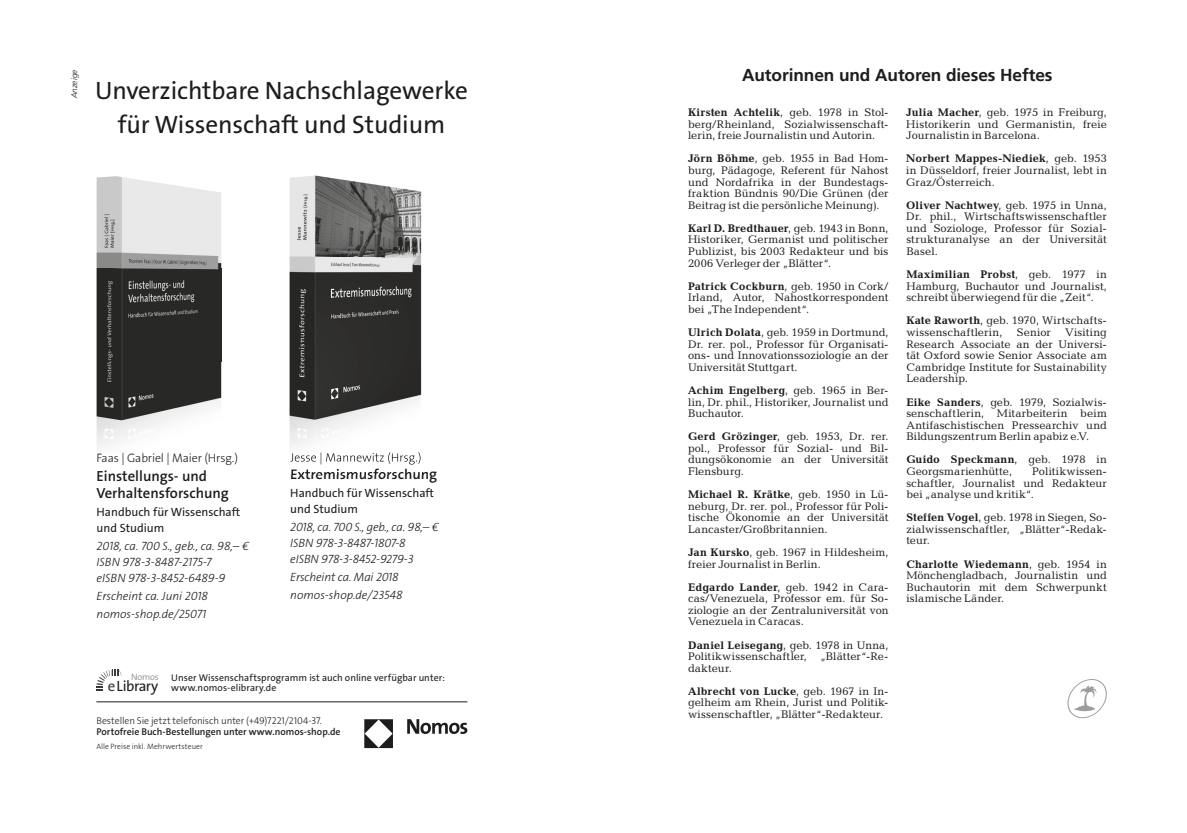
<style>
.page{position:relative;width:1187px;height:833px;background:#fff}
.page>*{position:absolute;margin:0;border:0;box-sizing:border-box;transform-origin:0 0}
.t1{font:25.25px/33.6px "The Sans Os F";letter-spacing:-.005em;color:#1d1d1b;text-align:center}
.t2{font:700 17.25px "Frutiger LT Std";letter-spacing:-.005em;color:#1d1d1b}
.t3{font:14.88px "The Sans Os F";letter-spacing:-.03em;color:#1d1d1b}
.t4{font:600 14.62px/17.4px "The Sans Os F";color:#1d1d1b}
.t5{font:italic 300 12px/16px "The Sans Os F";letter-spacing:-.01em;color:#1d1d1b}
.t6{font:12px/16px "The Sans Os F";color:#1d1d1b}
.t7{font:300 12px "The Sans Os F";letter-spacing:-.01em;color:#1d1d1b}
.t8{font:11.12px/11.6px "Candida Std";letter-spacing:.01em;color:#1d1d1b;text-align:justify}
.t9{font:9.88px/10.1px "The Sans Os F";letter-spacing:.005em;color:#1d1d1b}
.t10{font:300 9.88px "The Sans Os F";letter-spacing:-.005em;color:#1d1d1b}
.t11{font:600 9.88px "The Sans Os F";color:#1d1d1b}
.t12{font:300 9.12px "The Sans Os F";letter-spacing:-.02em;color:#7a7979}
.t13{font:italic 300 8.12px "Frutiger LT Std";color:#1d1d1b}
.t14{font:300 7.75px "The Sans Os F";color:#1d1d1b}
.s1{color:#3a3938}
.s2{font-weight:700}
</style>
<div class="page">
<hr style="left:96px;top:701px;width:371px;height:1px;background:#1d1d1b">
<img style="left:364px;top:719px;width:103px;height:29px">
<svg style="left:96px;top:669px;width:26px;height:21px"></svg>
<img style="left:96px;top:176px;width:125px;height:273px">
<img style="left:289px;top:175px;width:133px;height:290px">
<img style="left:290px;top:452px;width:130px;height:12px">
<img style="left:291px;top:468px;width:135px;height:6px">
<svg style="left:1067px;top:679px;width:40px;height:40px"></svg>
<p class="t13" style="left:70px;top:98px;width:30px;rotate:-90deg">Anzeige</p>
<h1 class="t1" style="left:95px;top:74px;width:374px">Unverzichtbare Nachschlagewerke für Wissenschaft und Studium</h1>
<p class="t7" style="left:97px;top:449px;width:143px">Faas | Gabriel | Maier (Hrsg.)</p>
<h3 class="t4" style="left:97px;top:467px;width:134px">Einstellungs- und<br>Verhaltensforschung</h3>
<p class="t6" style="left:97px;top:503px;width:145px">Handbuch für Wissenschaft und Studium</p>
<p class="t5" style="left:97px;top:538px;width:154px">2018, ca. 700 S., geb., ca. 98,– €<br>ISBN 978-3-8487-2175-7<br>eISBN 978-3-8452-6489-9</p>
<p class="t5" style="left:97px;top:587px;width:113px;line-height:17.9px">Erscheint ca. Juni 2018 nomos-shop.de/25071</p>
<h3 class="t4" style="left:290px;top:465px;width:148px">Extremismusforschung</h3>
<p class="t6" style="left:290px;top:485px;width:145px">Handbuch für Wissenschaft und Studium</p>
<p class="t5" style="left:290px;top:519px;width:150px">2018, ca. 700 S., geb., ca. 98,– €<br>ISBN 978-3-8487-1807-8<br>eISBN 978-3-8452-9279-3</p>
<p class="t5" style="left:290px;top:568px;width:114px;line-height:17.9px">Erscheint ca. Mai 2018 nomos-shop.de/23548</p>
<p class="t12" style="left:131px;top:671px;width:29px">Nomos</p>
<p class="t9" style="left:171px;top:672px;width:275px">Unser Wissenschaftsprogramm ist auch online verfügbar unter: www.nomos-elibrary.de</p>
<h3 class="t3" style="left:108px;top:679px;width:52px"><span class="s1">e</span>Library</h3>
<p class="t10" style="left:96px;top:713px;width:227px">Bestellen Sie jetzt telefonisch unter (+49)7221/2104-37.</p>
<p class="t11" style="left:96px;top:725px;width:246px">Portofreie Buch-Bestellungen unter www.nomos-shop.de</p>
<p class="t14" style="left:96px;top:740px;width:108px">Alle Preise inkl. Mehrwertsteuer</p>
<h2 class="t2" style="left:742px;top:65px;width:312px">Autorinnen und Autoren dieses Heftes</h2>
<p class="t8" style="left:688px;top:106px;width:202px"><span class="s2">Kirsten Achtelik</span>, geb. 1978 in Stol&shy;berg/Rheinland, Sozialwissenschaft&shy;lerin, freie Journalistin und Autorin.</p>
<p class="t8" style="left:688px;top:153px;width:202px"><span class="s2">Jörn Böhme</span>, geb. 1955 in Bad Hom&shy;burg, Pädagoge, Referent für Nahost und Nordafrika in der Bundestags&shy;fraktion Bündnis 90/Die Grünen (der Beitrag ist die persönliche Meinung).</p>
<p class="t8" style="left:688px;top:222px;width:202px"><span class="s2">Karl D. Bredthauer</span>, geb. 1943 in Bonn, Historiker, Germanist und politischer Publizist, bis 2003 Redakteur und bis 2006 Verleger der „Blätter“.</p>
<p class="t8" style="left:688px;top:280px;width:202px"><span class="s2">Patrick Cockburn</span>, geb. 1950 in Cork/ Irland, Autor, Nahostkorrespondent bei „The Independent“.</p>
<p class="t8" style="left:688px;top:326px;width:202px"><span class="s2">Ulrich Dolata</span>, geb. 1959 in Dortmund, Dr. rer. pol., Professor für Organisati&shy;ons- und Innovationssoziologie an der Universität Stuttgart.</p>
<p class="t8" style="left:688px;top:384px;width:202px"><span class="s2">Achim Engelberg</span>, geb. 1965 in Ber&shy;lin, Dr. phil., Historiker, Journalist und Buchautor.</p>
<p class="t8" style="left:688px;top:430px;width:202px"><span class="s2">Gerd Grözinger</span>, geb. 1953, Dr. rer. pol., Professor für Sozial- und Bil&shy;dungsökonomie an der Universität Flensburg.</p>
<p class="t8" style="left:688px;top:488px;width:202px"><span class="s2">Michael R. Krätke</span>, geb. 1950 in Lü&shy;neburg, Dr. rer. pol., Professor für Poli&shy;tische Ökonomie an der Universität Lancaster/Großbritannien.</p>
<p class="t8" style="left:688px;top:546px;width:202px"><span class="s2">Jan Kursko</span>, geb. 1967 in Hildesheim, freier Journalist in Berlin.</p>
<p class="t8" style="left:688px;top:580px;width:202px"><span class="s2">Edgardo Lander</span>, geb. 1942 in Cara&shy;cas/Venezuela, Professor em. für So&shy;ziologie an der Zentraluniversität von Venezuela in Caracas.</p>
<p class="t8" style="left:688px;top:638px;width:202px"><span class="s2">Daniel Leisegang</span>, geb. 1978 in Unna, Politikwissenschaftler, „Blätter“-Re&shy;dakteur.</p>
<p class="t8" style="left:688px;top:685px;width:202px"><span class="s2">Albrecht von Lucke</span>, geb. 1967 in In&shy;gelheim am Rhein, Jurist und Politik&shy;wissenschaftler, „Blätter“-Redakteur.</p>
<p class="t8" style="left:906px;top:106px;width:202px"><span class="s2">Julia Macher</span>, geb. 1975 in Freiburg, Historikerin und Germanistin, freie Journalistin in Barcelona.</p>
<p class="t8" style="left:906px;top:153px;width:202px"><span class="s2">Norbert Mappes-Niediek</span>, geb. 1953 in Düsseldorf, freier Journalist, lebt in Graz/Österreich.</p>
<p class="t8" style="left:906px;top:199px;width:202px"><span class="s2">Oliver Nachtwey</span>, geb. 1975 in Unna, Dr. phil., Wirtschaftswissenschaftler und Soziologe, Professor für Sozial&shy;strukturanalyse an der Universität Basel.</p>
<p class="t8" style="left:906px;top:268px;width:202px"><span class="s2">Maximilian Probst</span>, geb. 1977 in Hamburg, Buchautor und Journalist, schreibt überwiegend für die „Zeit“.</p>
<p class="t8" style="left:906px;top:315px;width:202px"><span class="s2">Kate Raworth</span>, geb. 1970, Wirtschafts&shy;wissenschaftlerin,</p>
<p class="t8" style="left:1016px;top:326px;width:35px">Senior</p>
<p class="t8" style="left:906px;top:326px;width:202px;text-indent:159px">Visiting Research Associate an der Universi&shy;tät Oxford sowie Senior Associate am Cambridge Institute for Sustainability Leadership.</p>
<p class="t8" style="left:906px;top:395px;width:202px"><span class="s2">Eike Sanders</span>, geb. 1979, Sozialwis&shy;senschaftlerin, Mitarbeiterin beim Antifaschistischen Pressearchiv und Bildungszentrum Berlin apabiz e.V.</p>
<p class="t8" style="left:906px;top:453px;width:202px"><span class="s2">Guido Speckmann</span>, geb. 1978 in<br>Georgsmarienhütte,</p>
<p class="t8" style="left:906px;top:465px;width:202px;text-indent:126px">Politikwissen&shy;schaftler, Journalist und Redakteur bei „analyse und kritik“.</p>
<p class="t8" style="left:906px;top:511px;width:202px"><span class="s2">Steffen Vogel</span>, geb. 1978 in Siegen, So&shy;zialwissenschaftler, „Blätter“-Redak&shy;teur.</p>
<p class="t8" style="left:906px;top:557px;width:202px"><span class="s2">Charlotte Wiedemann</span>, geb. 1954 in Mönchengladbach, Journalistin und Buchautorin mit dem Schwerpunkt islamische Länder.</p>
</div>
